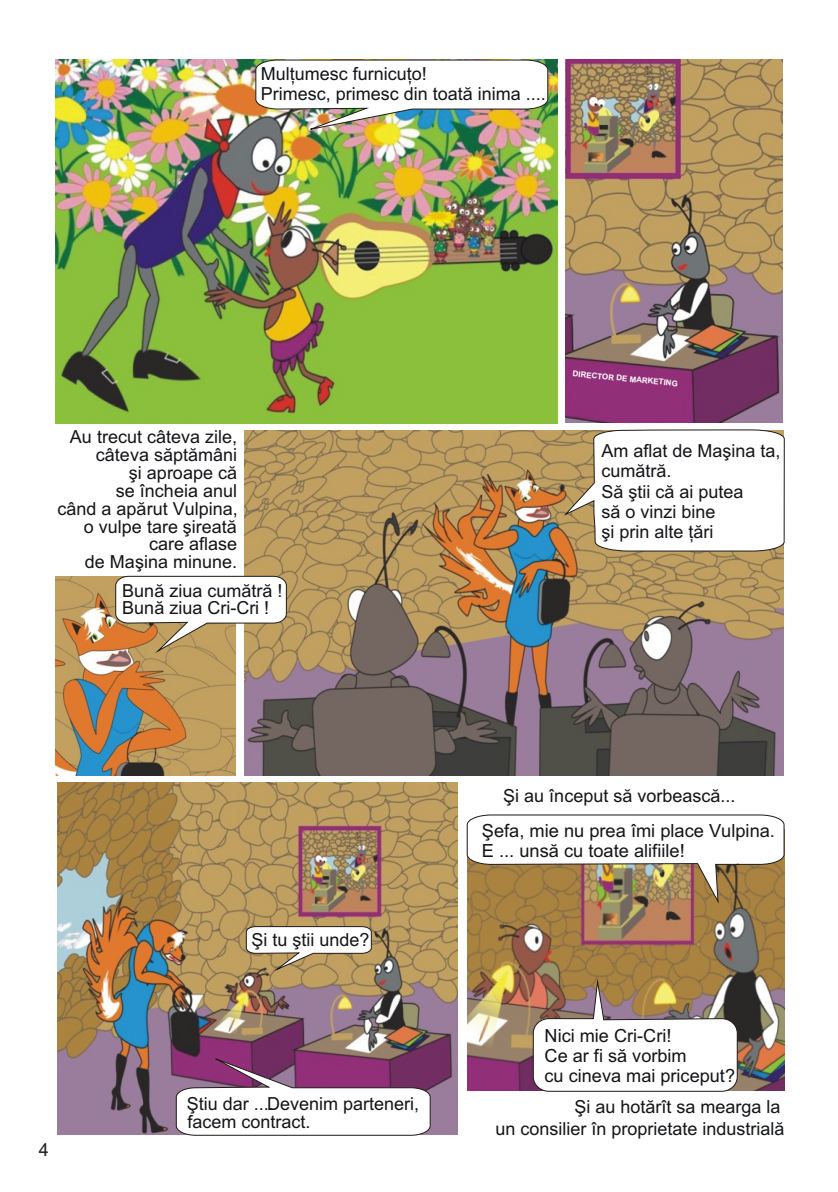
<style>
.page{position:relative;width:838px;height:1192px;background:#fff}
.page>*{position:absolute;margin:0;border:0;box-sizing:border-box;transform-origin:0 0}
.t1{font:18.2px/20.2px "Arial CE";color:#121417}
.t2{font:18px/18px "Arial";color:#121417}
.t3{font:18px "Arial CE";color:#121417}
.t4{font:18px "Arial";color:#1f1a17}
.t5{font:700 8px "Arial";color:#fff}
.s1{font-family:"Arial CE"}
</style>
<div class="page">
<img style="left:57px;top:782px;width:400px;height:353px">
<svg style="left:246px;top:926px;width:126px;height:45px"></svg>
<svg style="left:176px;top:1056px;width:255px;height:80px"></svg>
<img style="left:468px;top:903px;width:316px;height:188px">
<svg style="left:467px;top:815px;width:317px;height:88px"></svg>
<svg style="left:533px;top:978px;width:205px;height:114px"></svg>
<img style="left:244px;top:430px;width:540px;height:345px">
<img style="left:55px;top:60px;width:502px;height:363px">
<img style="left:255px;top:60px;width:293px;height:71px">
<img style="left:566px;top:60px;width:216px;height:363px">
<svg style="left:564px;top:429px;width:221px;height:122px"></svg>
<img style="left:55px;top:577px;width:181px;height:199px">
<svg style="left:115px;top:576px;width:172px;height:77px"></svg>
<p class="t2" style="left:261px;top:65px;width:287px;line-height:20.2px">Mul<span class="s1">þ</span>umesc furnicu<span class="s1">þ</span>o!<br>Primesc, primesc din toat<span class="s1">ã</span> inima ....</p>
<p class="t2" style="left:58px;top:429px;width:182px;text-align:right">Au trecut c<span class="s1">â</span>teva zile, c<span class="s1">â</span>teva s<span class="s1">ã</span>pt<span class="s1">ã</span>m<span class="s1">â</span>ni<br><span class="s1">º</span>i aproape <span class="s1">cã<br></span>se <span class="s1">î</span>ncheia anul<br>c<span class="s1">â</span>nd a ap<span class="s1">ã</span>rut Vulpina, o vulpe tare <span class="s1">º</span>ireat<span class="s1">ã </span>care aflase<br>de Ma<span class="s1">º</span>ina minune.</p>
<p class="t2" style="left:122px;top:584px;width:162px;line-height:17px">Bunã ziua cumãtrã !<br>Bunã ziua Cri-Cri !</p>
<p class="t5" style="left:573px;top:371px;width:107px;rotate:5deg">DIRECTOR DE MARKETING</p>
<p class="t2" style="left:602px;top:443px;width:181px;line-height:20.2px">Am aflat de Ma<span class="s1">º</span>ina ta, cum<span class="s1">ã</span>tr<span class="s1">ã</span>.<br>S<span class="s1">ã º</span>tii c<span class="s1">ã</span> ai putea<br>s<span class="s1">ã</span> o vinzi bine<br>ºi prin alte þãri</p>
<p class="t4" style="left:39px;top:1143px;width:12px">4</p>
<p class="t3" style="left:252px;top:933px;width:120px">ªi tu ºtii unde?</p>
<p class="t2" style="left:187px;top:1096px;width:125px;line-height:18.8px">ªtiu dar .... facem contract.</p>
<p class="t2" style="left:267px;top:1096px;width:154px">Devenim parteneri,</p>
<p class="t2" style="left:503px;top:788px;width:234px">ªi au început sã vorbeascã...</p>
<p class="t1" style="left:482px;top:822px;width:295px">ªefa, mie nu prea îmi place Vulpina.<br>E ... unsã cu toate alifiile!</p>
<p class="t1" style="left:545px;top:1027px;width:192px">Nici mie Cri-Cri!<br>Ce ar fi sã vorbim<br>cu cineva mai priceput?</p>
<p class="t2" style="left:495px;top:1097px;width:291px;line-height:22.4px;text-align:right">ªi au hotãrît sa mearga la<br>un consilier în proprietate industrialã</p>
</div>
